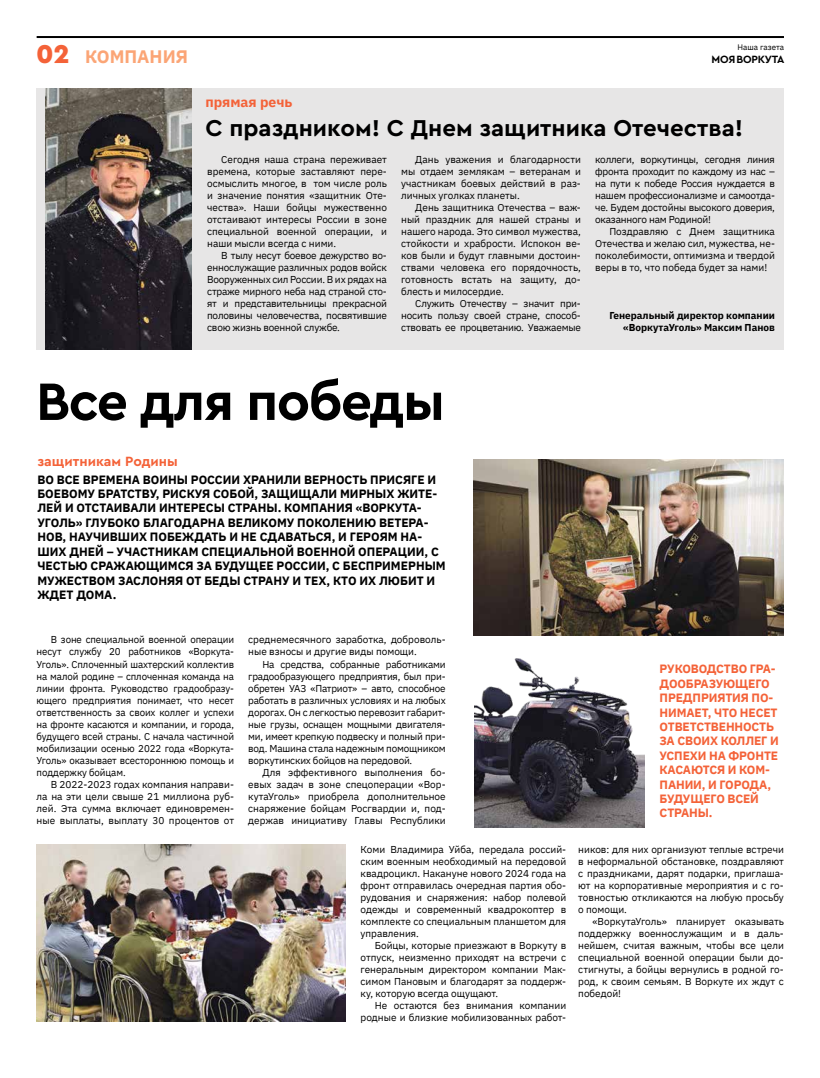
<style>
.page{position:relative;width:820px;height:1078px;background:#fff}
.page>*{position:absolute;margin:0;border:0;box-sizing:border-box;transform-origin:0 0}
.t1{font:700 55px "Cera Pro";letter-spacing:-.03em;color:#000}
.t2{font:700 24px "Cera Pro";color:#000}
.t3{font:700 18px "IBM Plex Sans";color:#fba576}
.t4{font:700 14px "Cera Pro";color:#f46238}
.t5{font:700 14px "IBM Plex Sans";color:#f46238}
.t6{font:700 12px/14.4px "IBM Plex Sans";color:#000}
.t7{font:700 12px/14.4px "IBM Plex Sans";letter-spacing:-.01em;color:#f46238}
.t8{font:700 11px "Cera Pro";letter-spacing:-.02em;color:#000}
.t9{font:10px/12px "IBM Plex Sans";color:#000;text-align:justify}
.t10{font:700 10px/12px "IBM Plex Sans";color:#000;text-align:right}
.t11{font:8px "IBM Plex Sans";color:#000}
.s1{font-family:"Cera Pro";font-weight:900;font-size:27px;color:#f46238}
</style>
<div class="page">
<hr style="left:37px;top:36px;width:746px;height:2px;background:#000">
<div style="left:36px;top:88px;width:747px;height:261px;background:#e7e6e6"></div>
<img style="left:473px;top:459px;width:309px;height:176px">
<img style="left:45px;top:88px;width:146px;height:261px">
<img style="left:474px;top:658px;width:169px;height:169px">
<img style="left:36px;top:844px;width:309px;height:176px">
<h3 class="t3" style="left:36px;top:42px;width:153px"><span class="s1">02</span> КОМПАНИЯ</h3>
<p class="t11" style="left:737px;top:41px;width:48px">Наша газета</p>
<p class="t8" style="left:711px;top:52px;width:74px">МОЯВОРКУТА</p>
<h3 class="t5" style="left:205px;top:90px;width:89px">прямая речь</h3>
<h2 class="t2" style="left:205px;top:112px;width:539px">С праздником! С Днем защитника Отечества!</h2>
<p class="t9" style="left:207px;top:153px;width:181px;text-indent:14px">Сегодня наша страна переживает времена, которые заставляют пере&shy;осмыслить многое, в том числе роль и значение понятия «защитник Оте&shy;чества». Наши бойцы мужественно отстаивают интересы России в зоне специальной военной операции, и наши мысли всегда с ними.</p>
<p class="t9" style="left:207px;top:249px;width:181px;text-indent:14px">В тылу несут боевое дежурство во&shy;еннослужащие различных родов войск Вооруженных сил России. В их рядах на страже мирного неба над страной сто&shy;ят и представительницы прекрасной половины человечества, посвятившие свою жизнь военной службе.</p>
<p class="t9" style="left:401px;top:153px;width:181px;text-indent:14px">Дань уважения и благодарности мы отдаем землякам – ветеранам и участникам боевых действий в раз&shy;личных уголках планеты.</p>
<p class="t9" style="left:401px;top:201px;width:181px;text-indent:14px">День защитника Отечества – важ&shy;ный праздник для нашей страны и нашего народа. Это символ мужества, стойкости и храбрости. Испокон ве&shy;ков были и будут главными достоин&shy;ствами человека его порядочность, готовность встать на защиту, до&shy;блесть и милосердие.</p>
<p class="t9" style="left:401px;top:297px;width:181px;text-indent:14px">Служить Отечеству – значит при&shy;носить пользу своей стране, способ&shy;ствовать ее процветанию. Уважаемые</p>
<p class="t9" style="left:595px;top:153px;width:181px">коллеги, воркутинцы, сегодня линия фронта проходит по каждому из нас – на пути к победе Россия нуждается в нашем профессионализме и самоотда&shy;че. Будем достойны высокого доверия, оказанного нам Родиной!</p>
<p class="t9" style="left:595px;top:225px;width:181px;text-indent:14px">Поздравляю с Днем защитника Отечества и желаю сил, мужества, не&shy;поколебимости, оптимизма и твердой веры в то, что победа будет за нами!</p>
<p class="t10" style="left:609px;top:309px;width:167px">Генеральный директор компании «ВоркутаУголь» Максим Панов</p>
<h1 class="t1" style="left:36px;top:365px;width:410px">Все для победы</h1>
<h3 class="t4" style="left:37px;top:451px;width:142px">защитникам Родины</h3>
<p class="t6" style="left:37px;top:471px;width:409px">ВО ВСЕ ВРЕМЕНА ВОИНЫ РОССИИ ХРАНИЛИ ВЕРНОСТЬ ПРИСЯГЕ И БОЕВОМУ БРАТСТВУ, РИСКУЯ СОБОЙ, ЗАЩИЩАЛИ МИРНЫХ ЖИТЕ-ЛЕЙ И ОТСТАИВАЛИ ИНТЕРЕСЫ СТРАНЫ. КОМПАНИЯ «ВОРКУТА-УГОЛЬ» ГЛУБОКО БЛАГОДАРНА ВЕЛИКОМУ ПОКОЛЕНИЮ ВЕТЕРА-НОВ, НАУЧИВШИХ ПОБЕЖДАТЬ И НЕ СДАВАТЬСЯ, И ГЕРОЯМ НА-ШИХ ДНЕЙ – УЧАСТНИКАМ СПЕЦИАЛЬНОЙ ВОЕННОЙ ОПЕРАЦИИ, С ЧЕСТЬЮ СРАЖАЮЩИМСЯ ЗА БУДУЩЕЕ РОССИИ, С БЕСПРИМЕРНЫМ МУЖЕСТВОМ ЗАСЛОНЯЯ ОТ БЕДЫ СТРАНУ И ТЕХ, КТО ИХ ЛЮБИТ И ЖДЕТ ДОМА.</p>
<p class="t9" style="left:37px;top:633px;width:199px;text-indent:14px">В зоне специальной военной операции несут службу 20 работников «Воркута-Уголь». Сплоченный шахтерский коллектив на малой родине – сплоченная команда на линии фронта. Руководство градообразу&shy;ющего предприятия понимает, что несет ответственность за своих коллег и успехи на фронте касаются и компании, и города, будущего всей страны. С начала частичной мобилизации осенью 2022 года «Воркута-Уголь» оказывает всестороннюю помощь и поддержку бойцам.</p>
<p class="t9" style="left:37px;top:777px;width:199px;text-indent:14px">В 2022-2023 годах компания направи&shy;ла на эти цели свыше 21 миллиона руб&shy;лей. Эта сумма включает единовремен&shy;ные выплаты, выплату 30 процентов от</p>
<p class="t9" style="left:248px;top:633px;width:199px">среднемесячного заработка, доброволь&shy;ные взносы и другие виды помощи.</p>
<p class="t9" style="left:248px;top:657px;width:199px;text-indent:14px">На средства, собранные работниками градообразующего предприятия, был при&shy;обретен УАЗ «Патриот» – авто, способное работать в различных условиях и на любых дорогах. Он с легкостью перевозит габарит&shy;ные грузы, оснащен мощными двигателя&shy;ми, имеет крепкую подвеску и полный при&shy;вод. Машина стала надежным помощником воркутинских бойцов на передовой.</p>
<p class="t9" style="left:248px;top:765px;width:199px;text-indent:14px">Для эффективного выполнения бо&shy;евых задач в зоне спецоперации «Вор&shy;кутаУголь» приобрела дополнительное снаряжение бойцам Росгвардии и, под&shy;держав инициативу Главы Республики</p>
<p class="t9" style="left:360px;top:842px;width:207px">Коми Владимира Уйба, передала россий&shy;ским военным необходимый на передовой квадроцикл. Накануне нового 2024 года на фронт отправилась очередная партия обо&shy;рудования и снаряжения: набор полевой одежды и современный квадрокоптер в комплекте со специальным планшетом для управления.</p>
<p class="t9" style="left:360px;top:938px;width:207px;text-indent:14px">Бойцы, которые приезжают в Воркуту в отпуск, неизменно приходят на встречи с генеральным директором компании Мак&shy;симом Пановым и благодарят за поддерж&shy;ку, которую всегда ощущают.</p>
<p class="t9" style="left:360px;top:998px;width:207px;text-align:right">Не остаются без внимания компании родные и близкие мобилизованных работ-</p>
<p class="t7" style="left:659px;top:660px;width:120px">РУКОВОДСТВО ГРА-<br>ДООБРАЗУЮЩЕГО<br>ПРЕДПРИЯТИЯ ПО-<br>НИМАЕТ, ЧТО НЕСЕТ<br>ОТВЕТСТВЕННОСТЬ<br>ЗА СВОИХ КОЛЛЕГ И<br>УСПЕХИ НА ФРОНТЕ<br>КАСАЮТСЯ И КОМ-<br>ПАНИИ, И ГОРОДА,<br>БУДУЩЕГО ВСЕЙ<br>СТРАНЫ.</p>
<p class="t9" style="left:578px;top:842px;width:207px">ников: для них организуют теплые встречи в неформальной обстановке, поздравляют с праздниками, дарят подарки, приглаша&shy;ют на корпоративные мероприятия и с го&shy;товностью откликаются на любую просьбу о помощи.</p>
<p class="t9" style="left:578px;top:914px;width:207px;text-indent:14px">«ВоркутаУголь» планирует оказывать поддержку военнослужащим и в даль&shy;нейшем, считая важным, чтобы все цели специальной военной операции были до&shy;стигнуты, а бойцы вернулись в родной го&shy;род, к своим семьям. В Воркуте их ждут с победой!</p>
</div>
